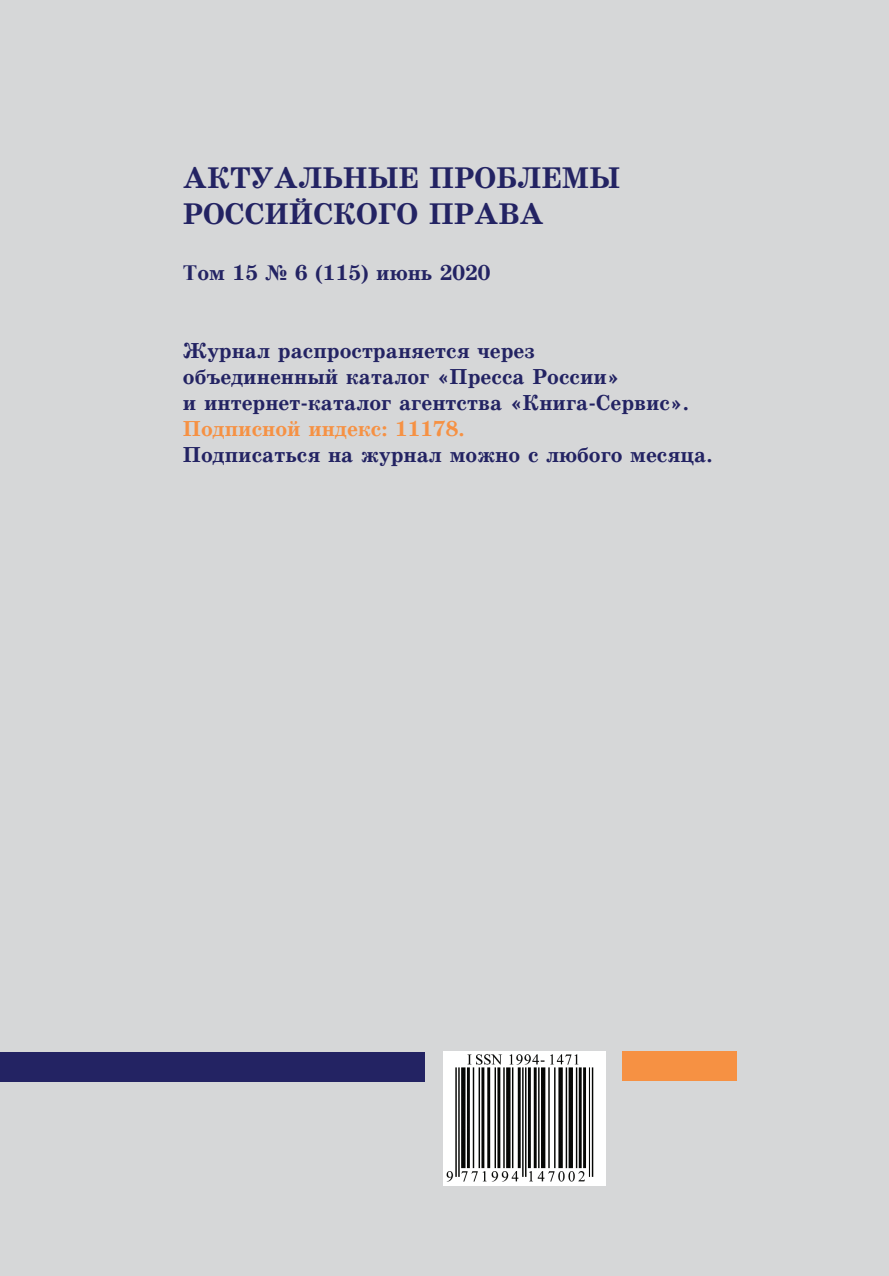
<style>
.page{position:relative;width:889px;height:1276px;background:#d6d7d8}
.page>*{position:absolute;margin:0;border:0;box-sizing:border-box;transform-origin:0 0}
.t1{font:30px/36px "School Book Bold Cyrillic";color:#232363}
.t2{font:21.75px/26.1px "School Book Bold Cyrillic";color:#232363}
.t3{font:21.75px "School Book Bold Cyrillic";color:#f69143}
.s1{font-family:"Times New Roman";font-weight:700}
</style>
<div class="page">
<img style="left:443px;top:1051px;width:163px;height:134px">
<div style="left:0;top:1052px;width:425px;height:30px;background:#232363"></div>
<div style="left:622px;top:1051px;width:114px;height:29px;background:#f69143"></div>
<h1 class="t1" style="left:183px;top:160px;width:439px">АКТУАЛЬНЫЕ ПРОБЛЕМЫ<br>РОССИЙСКОГО ПРАВА</h1>
<p class="t2" style="left:183px;top:260px;width:309px"><span class="s1">Т</span>ом 15 <span class="s1">№</span> 6 (115) июнь 2020</p>
<p class="t2" style="left:183px;top:338px;width:507px">Журнал распространяется через объединенный каталог «Пресса России»<br>и интернет-каталог агентства «Книга-Сервис».</p>
<p class="t3" style="left:183px;top:417px;width:283px">Подписной индекс: 11178.</p>
<p class="t2" style="left:183px;top:442px;width:531px">Подписаться на журнал можно с любого месяца.</p>
</div>
